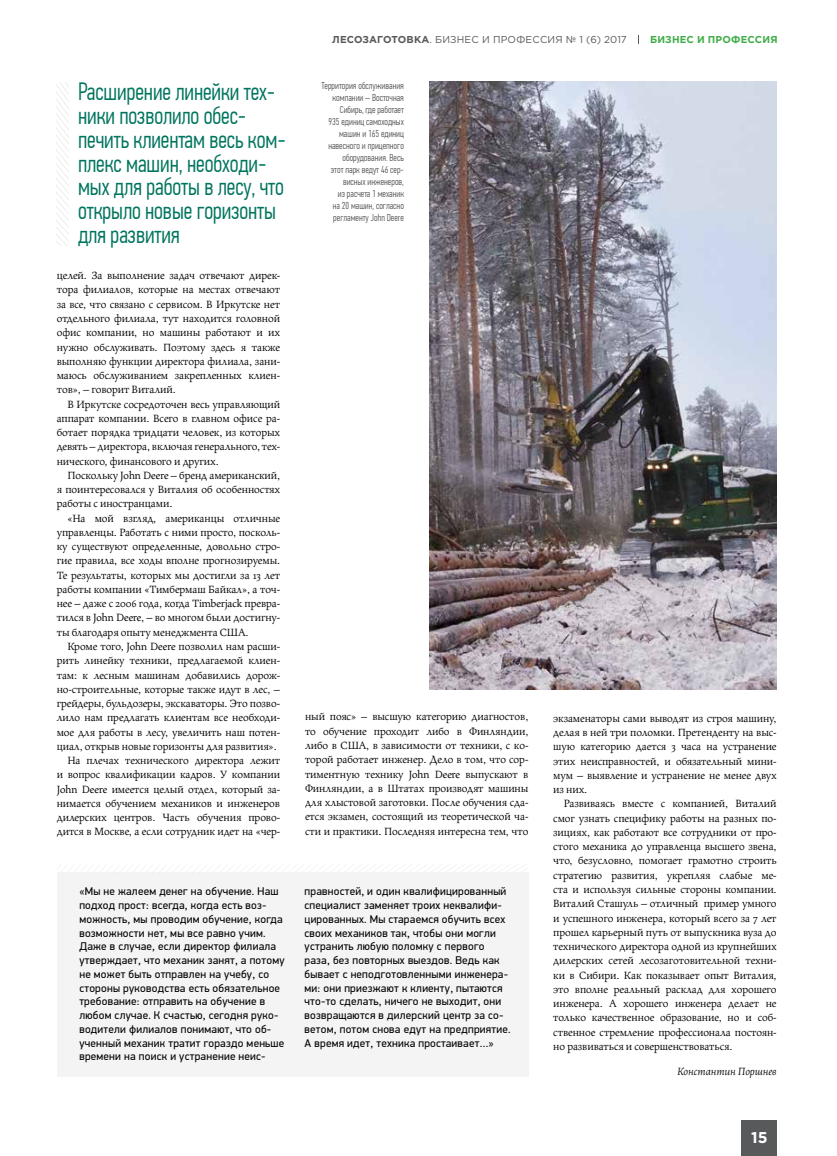
<style>
.page{position:relative;width:837px;height:1156px;background:#fff}
.page>*{position:absolute;margin:0;border:0;box-sizing:border-box;transform-origin:0 0}
.t1{font:300 25px/23.8px "PF Din Text Comp Pro";letter-spacing:-.005em;color:#00755f}
.t2{font:700 15.62px "Gotham Pro";color:#fff}
.t3{font:11.88px/14.2px "Maiola Pro";letter-spacing:-.01em;color:#000;text-align:justify}
.t4{font:italic 11.88px "Maiola Pro";letter-spacing:-.01em;color:#000}
.t5{font:11.25px/13.8px "PF Din Display Pro";letter-spacing:.02em;color:#000}
.t6{font:300 10px/12px "PF Din Text Comp Pro";color:#58595b;text-align:right}
.t7{font:10px "Gotham Pro";letter-spacing:.02em;color:#58595b}
.t8{font:700 10px "Gotham Pro";letter-spacing:.02em;color:#41ad49}
.s1{font-weight:700}
</style>
<div class="page">
<div style="left:741px;top:1120px;width:35px;height:35px;background:#58595b"></div>
<img style="left:429px;top:81px;width:347px;height:608px">
<div style="left:57px;top:872px;width:471px;height:204px;background:#f4f4f5"></div>
<svg style="left:57px;top:864px;width:471px;height:8px"></svg>
<svg style="left:57px;top:82px;width:11px;height:163px"></svg>
<h1 class="t1" style="left:78px;top:80px;width:209px">Расширение линейки тех&shy;ники позволило обес&shy;печить клиентам весь ком&shy;плекс машин, необходи&shy;мых для работы в лесу, что открыло новые горизонты для развития</h1>
<p class="t7" style="left:332px;top:34px;width:296px"><span class="s1">ЛЕСОЗАГОТОВКА</span>. БИЗНЕС И ПРОФЕССИЯ № 1 (6) 2017</p>
<p class="t8" style="left:649px;top:33px;width:129px">БИЗНЕС И ПРОФЕССИЯ</p>
<p class="t6" style="left:321px;top:80px;width:84px">Территория обслуживания компании – Восточная<br>Сибирь, где работает<br>935 единиц самоходных машин и 165 единиц навесного и прицепного оборудования. Весь<br>этот парк ведут 46 сер&shy;висных инженеров,<br>из расчета 1 механик<br>на 20 машин, согласно регламенту John Deere</p>
<p class="t3" style="left:57px;top:269px;width:225px">целей. За выполнение задач отвечают дирек&shy;тора филиалов, которые на местах отвечают за все, что связано с сервисом. В Иркутске нет отдельного филиала, тут находится головной офис компании, но машины работают и их нужно обслуживать. Поэтому здесь я также выполняю функции директора филиала, зани&shy;маюсь обслуживанием закрепленных клиен&shy;тов», – говорит Виталий.</p>
<p class="t3" style="left:57px;top:397px;width:225px;text-indent:11px">В Иркутске сосредоточен весь управляющий аппарат компании. Всего в главном офисе ра&shy;ботает порядка тридцати человек, из которых девять – директора, включая генерального, тех&shy;нического, финансового и других.</p>
<p class="t3" style="left:57px;top:468px;width:225px;text-indent:11px">Поскольку John Deere – бренд американский, я поинтересовался у Виталия об особенностях работы с иностранцами.</p>
<p class="t3" style="left:57px;top:511px;width:225px;text-indent:11px">«На мой взгляд, американцы отличные управленцы. Работать с ними просто, посколь&shy;ку существуют определенные, довольно стро&shy;гие правила, все ходы вполне прогнозируемы.<br>Те результаты, которых мы достигли за 13 лет работы компании «Тимбермаш Байкал», а точ&shy;нее – даже с 2006 года, когда Timberjack превра&shy;тился в John Deere, – во многом были достигну&shy;ты благодаря опыту менеджмента США.</p>
<p class="t3" style="left:57px;top:639px;width:225px;text-align:right">Кроме того, John Deere позволил нам расши&shy;рить линейку техники, предлагаемой клиен&shy;там: к лесным машинам добавились дорож&shy;но-строительные, которые также идут в лес, – грейдеры, бульдозеры, экскаваторы. Это позво&shy;лило нам предлагать клиентам все необходи&shy;мое для работы в лесу, увеличить наш потен&shy;циал, открыв новые горизонты для развития».<br>На плечах технического директора лежит<br>и вопрос квалификации кадров. У компании John Deere имеется целый отдел, который за&shy;нимается обучением механиков и инженеров дилерских центров. Часть обучения прово&shy;дится в Москве, а если сотрудник идет на «чер-</p>
<p class="t3" style="left:305px;top:709px;width:225px">ный пояс» – высшую категорию диагностов, то обучение проходит либо в Финляндии, либо в США, в зависимости от техники, с ко&shy;торой работает инженер. Дело в том, что сор&shy;тиментную технику John Deere выпускают в Финляндии, а в Штатах производят машины для хлыстовой заготовки. После обучения сда&shy;ется экзамен, состоящий из теоретической ча&shy;сти и практики. Последняя интересна тем, что</p>
<p class="t5" style="left:79px;top:884px;width:207px">«Мы не жалеем денег на обучение. Наш подход прост: всегда, когда есть воз&shy;можность, мы проводим обучение, когда возможности нет, мы все равно учим.<br>Даже в случае, если директор филиала утверждает, что механик занят, а потому не может быть отправлен на учебу, со стороны руководства есть обязательное требование: отправить на обучение в любом случае. К счастью, сегодня руко&shy;водители филиалов понимают, что об&shy;ученный механик тратит гораздо меньше времени на поиск и устранение неис-</p>
<p class="t5" style="left:304px;top:884px;width:207px">правностей, и один квалифицированный специалист заменяет троих неквалифи&shy;цированных. Мы стараемся обучить всех своих механиков так, чтобы они могли устранить любую поломку с первого раза, без повторных выездов. Ведь как бывает с неподготовленными инженера&shy;ми: они приезжают к клиенту, пытаются что-то сделать, ничего не выходит, они возвращаются в дилерский центр за со&shy;ветом, потом снова едут на предприятие.<br>А время идет, техника простаивает…»</p>
<p class="t3" style="left:553px;top:711px;width:225px">экзаменаторы сами выводят из строя машину, делая в ней три поломки. Претенденту на выс&shy;шую категорию дается 3 часа на устранение этих неисправностей, и обязательный мини&shy;мум – выявление и устранение не менее двух из них.</p>
<p class="t3" style="left:553px;top:796px;width:225px;text-indent:11px">Развиваясь вместе с компанией, Виталий смог узнать специфику работы на разных по&shy;зициях, как работают все сотрудники от про&shy;стого механика до управленца высшего звена, что, безусловно, помогает грамотно строить стратегию развития, укрепляя слабые ме&shy;ста и используя сильные стороны компании.<br>Виталий Сташуль – отличный пример умного и успешного инженера, который всего за 7 лет прошел карьерный путь от выпускника вуза до технического директора одной из крупнейших дилерских сетей лесозаготовительной техни&shy;ки в Сибири. Как показывает опыт Виталия, это вполне реальный расклад для хорошего инженера. А хорошего инженера делает не только качественное образование, но и соб&shy;ственное стремление профессионала постоян&shy;но развиваться и совершенствоваться.</p>
<p class="t4" style="left:677px;top:1064px;width:101px">Константин Поршнев</p>
<h2 class="t2" style="left:751px;top:1128px;width:18px">15</h2>
</div>
